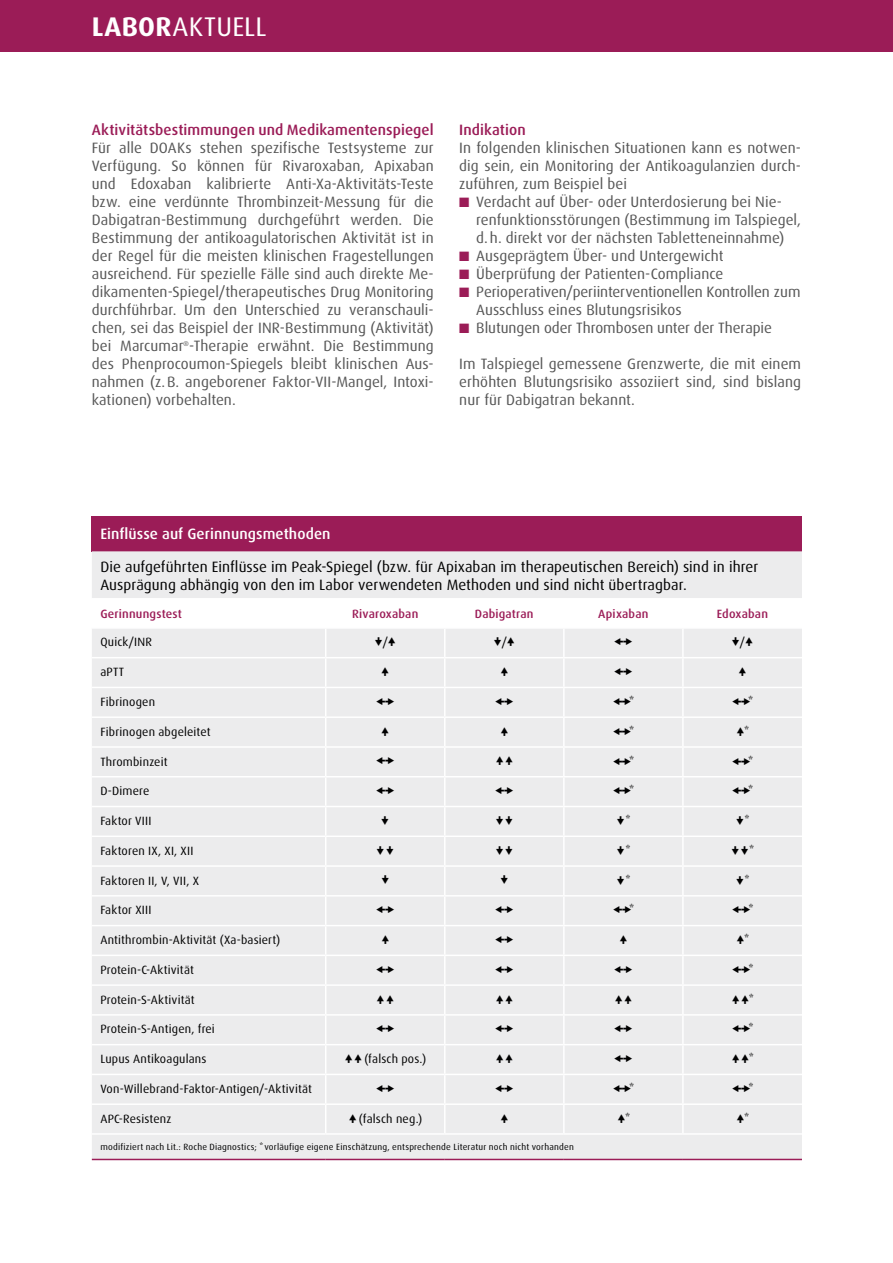
<style>
.page{position:relative;width:893px;height:1263px;background:#fff}
.page>*{position:absolute;margin:0;border:0;box-sizing:border-box;transform-origin:0 0}
.t1{font:27px "Dax Pro";letter-spacing:.01em;color:#fff}
.t2{font:15px/18px "Dax Pro";letter-spacing:.005em;color:#565656;text-align:justify}
.t3{font:15px/18px "Dax Pro";letter-spacing:.005em;color:#000}
.t4{font:500 15px "Dax Pro";letter-spacing:.005em;color:#9b1c57}
.t5{font:500 15px "Dax Pro";letter-spacing:.005em;color:#fff}
.t6{font:12px "Dax Pro";letter-spacing:.015em;color:#000}
.t7{font:500 12px "Dax Pro";letter-spacing:.015em;color:#9b1c57}
.t8{font:9px "Dax Pro";letter-spacing:.025em;color:#000}
.s1{font-weight:700}
.s2{color:#9b1c57}
</style>
<div class="page">
<div style="left:92px;top:516px;width:710px;height:35px;background:#9b1c57"></div>
<div style="left:92px;top:551px;width:710px;height:608px;background:#ececed"></div>
<hr style="left:92px;top:1159px;width:234px;height:1px;background:#9b1c57">
<hr style="left:326px;top:1159px;width:119px;height:1px;background:#9b1c57">
<hr style="left:445px;top:1159px;width:119px;height:1px;background:#9b1c57">
<hr style="left:564px;top:1159px;width:119px;height:1px;background:#9b1c57">
<hr style="left:683px;top:1159px;width:119px;height:1px;background:#9b1c57">
<hr style="left:92px;top:1133px;width:234px;height:2px;background:#fff">
<hr style="left:326px;top:1133px;width:119px;height:2px;background:#fff">
<hr style="left:445px;top:1133px;width:119px;height:2px;background:#fff">
<hr style="left:564px;top:1133px;width:119px;height:2px;background:#fff">
<hr style="left:683px;top:1133px;width:119px;height:2px;background:#fff">
<div style="left:0;top:0;width:893px;height:51px;background:#9b1c57"></div>
<svg style="left:92px;top:598px;width:710px;height:535px;background:#eee"></svg>
<h1 class="t1" style="left:92px;top:9px;width:176px"><span class="s1">LABOR</span>AKTUELL</h1>
<p class="t4" style="left:92px;top:120px;width:343px">Aktivitätsbestimmungen und Medikamentenspiegel</p>
<p class="t2" style="left:92px;top:139px;width:343px">Für alle DOAKs stehen spezifische Testsysteme zur Verfügung. So können für Rivaroxaban, Apixaban und Edoxaban kalibrierte Anti-Xa-Aktivitäts-Teste bzw. eine verdünnte Thrombinzeit-Messung für die Dabigatran-Bestimmung durchgeführt werden. Die Bestimmung der antikoagulatorischen Aktivität ist in der Regel für die meisten klinischen Fragestellungen ausreichend. Für spezielle Fälle sind auch direkte Me&shy;dikamenten-Spiegel/therapeutisches Drug Monitoring durchführbar. Um den Unterschied zu veranschauli&shy;chen, sei das Beispiel der INR-Bestimmung (Aktivität) bei Marcumar<sup>®</sup>-Therapie erwähnt. Die Bestimmung des Phenprocoumon-Spiegels bleibt klinischen Aus&shy;nahmen (z.B. angeborener Faktor-VII-Mangel, Intoxi&shy;kationen) vorbehalten.</p>
<p class="t4" style="left:459px;top:120px;width:68px">Indikation</p>
<p class="t2" style="left:459px;top:139px;width:343px">In folgenden klinischen Situationen kann es notwen&shy;dig sein, ein Monitoring der Antikoagulanzien durch&shy;zuführen, zum Beispiel bei</p>
<p class="t2" style="left:476px;top:193px;width:326px;text-align:left;text-indent:-17px"><span class="s2">■</span> Verdacht auf Über- oder Unterdosierung bei Nie&shy;renfunktionsstörungen (Bestimmung im Talspiegel, d.h. direkt vor der nächsten Tabletteneinnahme)</p>
<p class="t2" style="left:459px;top:247px;width:266px"><span class="s2">■</span> Ausgeprägtem Über- und Untergewicht</p>
<p class="t2" style="left:459px;top:265px;width:266px"><span class="s2">■</span> Überprüfung der Patienten-Compliance</p>
<p class="t2" style="left:476px;top:283px;width:326px;text-indent:-17px"><span class="s2">■</span> Perioperativen/periinterventionellen Kontrollen zum<br>Ausschluss eines Blutungsrisikos</p>
<p class="t2" style="left:459px;top:319px;width:314px"><span class="s2">■</span> Blutungen oder Thrombosen unter der Therapie</p>
<p class="t2" style="left:459px;top:355px;width:343px">Im Talspiegel gemessene Grenzwerte, die mit einem erhöhten Blutungsrisiko assoziiert sind, sind bislang nur für Dabigatran bekannt.</p>
<p class="t5" style="left:100px;top:525px;width:232px">Einflüsse auf Gerinnungsmethoden</p>
<p class="t3" style="left:100px;top:557px;width:659px">Die aufgeführten Einflüsse im Peak-Spiegel (bzw. für Apixaban im therapeutischen Bereich) sind in ihrer<br>Ausprägung abhängig von den im Labor verwendeten Methoden und sind nicht übertragbar.</p>
<p class="t7" style="left:100px;top:606px;width:83px">Gerinnungstest</p>
<p class="t7" style="left:352px;top:606px;width:68px">Rivaroxaban</p>
<p class="t7" style="left:475px;top:606px;width:60px">Dabigatran</p>
<p class="t7" style="left:598px;top:606px;width:52px">Apixaban</p>
<p class="t7" style="left:717px;top:606px;width:53px">Edoxaban</p>
<p class="t6" style="left:100px;top:634px;width:53px">Quick/INR</p>
<p class="t6" style="left:383px;top:634px;width:7px">/</p>
<p class="t6" style="left:502px;top:634px;width:7px">/</p>
<p class="t6" style="left:740px;top:634px;width:7px">/</p>
<p class="t6" style="left:100px;top:664px;width:25px">aPTT</p>
<p class="t6" style="left:100px;top:694px;width:56px">Fibrinogen</p>
<p class="t6" style="left:629px;top:694px;width:7px">*</p>
<p class="t6" style="left:748px;top:694px;width:7px">*</p>
<p class="t6" style="left:100px;top:724px;width:112px">Fibrinogen abgeleitet</p>
<p class="t6" style="left:629px;top:724px;width:7px">*</p>
<p class="t6" style="left:744px;top:724px;width:7px">*</p>
<p class="t6" style="left:100px;top:754px;width:69px">Thrombinzeit</p>
<p class="t6" style="left:629px;top:754px;width:7px">*</p>
<p class="t6" style="left:748px;top:754px;width:7px">*</p>
<p class="t6" style="left:100px;top:783px;width:51px">D-Dimere</p>
<p class="t6" style="left:629px;top:783px;width:7px">*</p>
<p class="t6" style="left:748px;top:783px;width:7px">*</p>
<p class="t6" style="left:100px;top:813px;width:53px">Faktor VIII</p>
<p class="t6" style="left:625px;top:813px;width:7px">*</p>
<p class="t6" style="left:744px;top:813px;width:7px">*</p>
<p class="t6" style="left:100px;top:843px;width:95px">Faktoren IX, XI, XII</p>
<p class="t6" style="left:625px;top:843px;width:7px">*</p>
<p class="t6" style="left:749px;top:843px;width:7px">*</p>
<p class="t6" style="left:100px;top:873px;width:100px">Faktoren II, V, VII, X</p>
<p class="t6" style="left:625px;top:873px;width:7px">*</p>
<p class="t6" style="left:744px;top:873px;width:7px">*</p>
<p class="t6" style="left:100px;top:902px;width:53px">Faktor XIII</p>
<p class="t6" style="left:629px;top:902px;width:7px">*</p>
<p class="t6" style="left:748px;top:902px;width:7px">*</p>
<p class="t6" style="left:100px;top:932px;width:182px">Antithrombin-Aktivität (Xa-basiert)</p>
<p class="t6" style="left:744px;top:932px;width:7px">*</p>
<p class="t6" style="left:100px;top:962px;width:95px">Protein-C-Aktivität</p>
<p class="t6" style="left:748px;top:962px;width:7px">*</p>
<p class="t6" style="left:100px;top:992px;width:96px">Protein-S-Aktivität</p>
<p class="t6" style="left:749px;top:992px;width:7px">*</p>
<p class="t6" style="left:100px;top:1021px;width:116px">Protein-S-Antigen, frei</p>
<p class="t6" style="left:748px;top:1021px;width:7px">*</p>
<p class="t6" style="left:100px;top:1051px;width:108px">Lupus Antikoagulans</p>
<p class="t6" style="left:364px;top:1051px;width:64px">(falsch pos.)</p>
<p class="t6" style="left:749px;top:1051px;width:7px">*</p>
<p class="t6" style="left:100px;top:1081px;width:213px">Von-Willebrand-Faktor-Antigen/-Aktivität</p>
<p class="t6" style="left:629px;top:1081px;width:7px">*</p>
<p class="t6" style="left:748px;top:1081px;width:7px">*</p>
<p class="t6" style="left:100px;top:1111px;width:73px">APC-Resistenz</p>
<p class="t6" style="left:359px;top:1111px;width:65px">(falsch neg.)</p>
<p class="t6" style="left:625px;top:1111px;width:7px">*</p>
<p class="t6" style="left:744px;top:1111px;width:7px">*</p>
<p class="t8" style="left:100px;top:1140px;width:475px">modifiziert nach Lit.: Roche Diagnostics; *vorläufige eigene Einschätzung, entsprechende Literatur noch nicht vorhanden</p>
</div>
